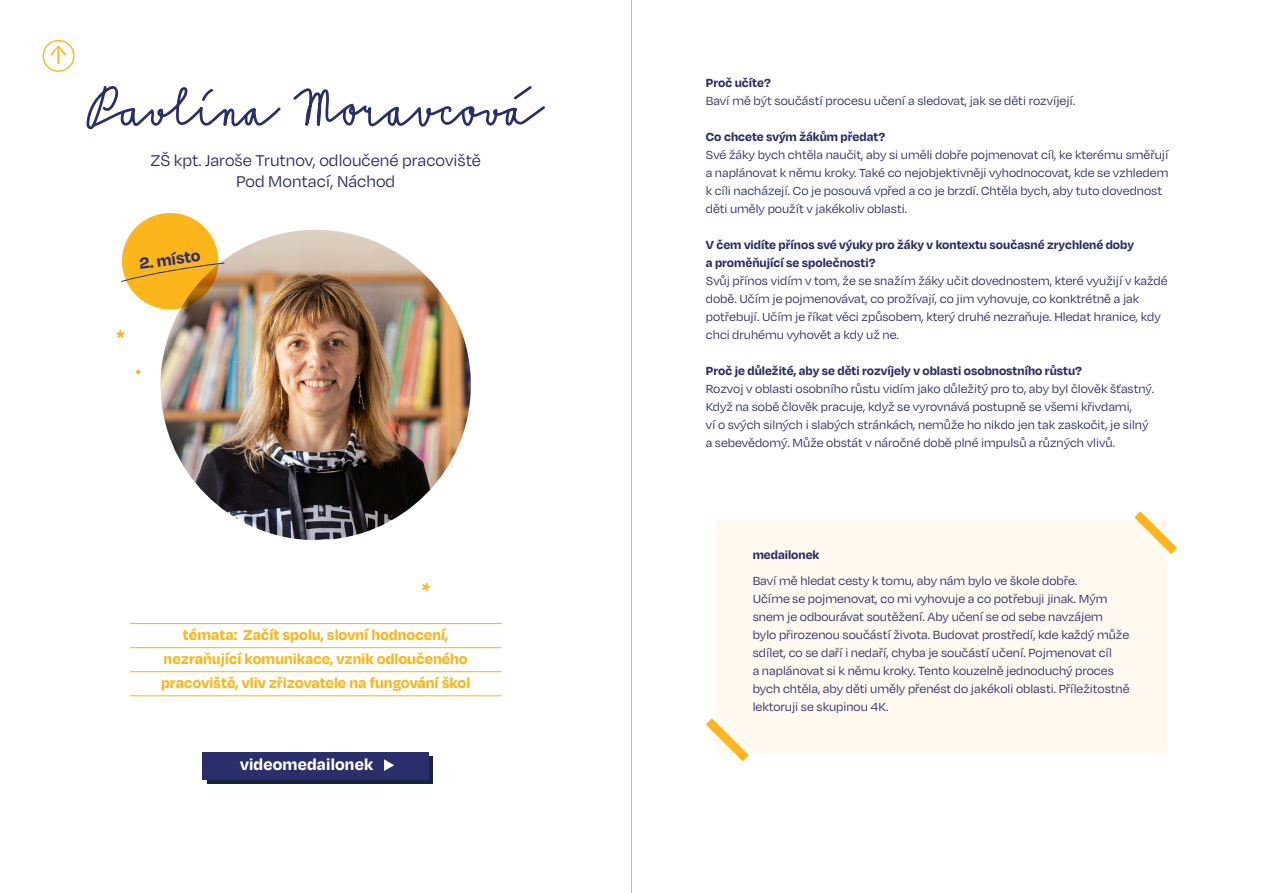
<style>
.page{position:relative;width:1263px;height:893px;background:#fff}
.page>*{position:absolute;margin:0;border:0;box-sizing:border-box;transform-origin:0 0}
.t1{font:26.7px "Degular";color:#fcb51b}
.t2{font:18px/21px "Degular";color:#2a2e6b;text-align:center}
.t3{font:700 18px "Degular";letter-spacing:.01em;color:#fff}
.t4{font:700 18px "Degular";color:#2a2e6b}
.t5{font:700 16.5px/24px "Degular";color:#fcb51b;text-align:center}
.t6{font:13.5px/18px "Degular";color:#2a2e6b}
.t7{font:700 13.5px/18px "Degular";color:#2a2e6b}
</style>
<div class="page">
<div style="left:207px;top:756px;width:225px;height:28px;background:#17243d"></div>
<div style="left:203px;top:752px;width:226px;height:28px;background:#2a2e6b"></div>
<svg style="left:384px;top:759px;width:10px;height:12px"></svg>
<div style="left:716px;top:520px;width:451px;height:233px;background:#fff9ef"></div>
<img style="left:161px;top:230px;width:310px;height:310px;border-radius:155px">
<svg style="left:1134px;top:511px;width:43px;height:43px"></svg>
<svg style="left:706px;top:718px;width:43px;height:43px"></svg>
<svg style="left:86px;top:86px;width:195px;height:44px"></svg>
<svg style="left:293px;top:86px;width:252px;height:41px"></svg>
<hr style="left:130px;top:647px;width:372px;height:1px;background:#f2b80d">
<hr style="left:130px;top:671px;width:372px;height:1px;background:#f2b80d">
<hr style="left:130px;top:695px;width:372px;height:1px;background:#f2b80d">
<hr style="left:130px;top:623px;width:372px;height:1px;background:#f2b80d">
<svg style="left:121px;top:213px;width:104px;height:100px"></svg>
<svg style="left:116px;top:330px;width:9px;height:8px"></svg>
<svg style="left:422px;top:582px;width:9px;height:10px"></svg>
<svg style="left:136px;top:370px;width:4px;height:4px"></svg>
<hr style="left:631px;top:0;width:1px;height:893px;background:#fcb51b">
<div style="left:43px;top:40px;width:31px;height:32px;border:1px solid #fcb51b;border-radius:50%"></div>
<h1 class="t1" style="left:49px;top:39px;width:20px">↑</h1>
<h2 class="t2" style="left:150px;top:149px;width:332px">ZŠ kpt. Jaroše Trutnov, odloučené pracoviště<br>Pod Montací, Náchod</h2>
<h2 class="t4" style="left:138px;top:252px;width:63px;rotate:-8deg">2. místo</h2>
<p class="t5" style="left:161px;top:622px;width:311px">témata: Začít spolu, slovní hodnocení, nezraňující komunikace, vznik odloučeného pracoviště, vliv zřizovatele na fungování škol</p>
<h2 class="t3" style="left:240px;top:753px;width:135px">videomedailonek</h2>
<p class="t7" style="left:706px;top:73px;width:66px">Proč učíte?</p>
<p class="t6" style="left:706px;top:91px;width:371px">Baví mě být součástí procesu učení a sledovat, jak se děti rozvíjejí.</p>
<p class="t7" style="left:706px;top:127px;width:181px">Co chcete svým žákům předat?</p>
<p class="t6" style="left:706px;top:145px;width:464px">Své žáky bych chtěla naučit, aby si uměli dobře pojmenovat cíl, ke kterému směřují a naplánovat k němu kroky. Také co nejobjektivněji vyhodnocovat, kde se vzhledem k cíli nacházejí. Co je posouvá vpřed a co je brzdí. Chtěla bych, aby tuto dovednost děti uměly použít v jakékoliv oblasti.</p>
<p class="t7" style="left:706px;top:235px;width:430px">V čem vidíte přínos své výuky pro žáky v kontextu současné zrychlené doby a proměňující se společnosti?</p>
<p class="t6" style="left:706px;top:271px;width:463px">Svůj přínos vidím v tom, že se snažím žáky učit dovednostem, které využijí v každé době. Učím je pojmenovávat, co prožívají, co jim vyhovuje, co konktrétně a jak potřebují. Učím je říkat věci způsobem, který druhé nezraňuje. Hledat hranice, kdy chci druhému vyhovět a kdy už ne.</p>
<p class="t7" style="left:706px;top:361px;width:378px">Proč je důležité, aby se děti rozvíjely v oblasti osobnostního růstu?</p>
<p class="t6" style="left:706px;top:379px;width:450px">Rozvoj v oblasti osobního růstu vidím jako důležitý pro to, aby byl člověk šťastný.<br>Když na sobě člověk pracuje, když se vyrovnává postupně se všemi křivdami,<br>ví o svých silných i slabých stránkách, nemůže ho nikdo jen tak zaskočit, je silný a sebevědomý. Může obstát v náročné době plné impulsů a různých vlivů.</p>
<p class="t7" style="left:753px;top:545px;width:68px">medailonek</p>
<p class="t6" style="left:753px;top:571px;width:378px">Baví mě hledat cesty k tomu, aby nám bylo ve škole dobře.<br>Učíme se pojmenovat, co mi vyhovuje a co potřebuji jinak. Mým snem je odbourávat soutěžení. Aby učení se od sebe navzájem bylo přirozenou součástí života. Budovat prostředí, kde každý může sdílet, co se daří i nedaří, chyba je součástí učení. Pojmenovat cíl<br>a naplánovat si k němu kroky. Tento kouzelně jednoduchý proces bych chtěla, aby děti uměly přenést do jakékoli oblasti. Příležitostně lektoruji se skupinou 4K.</p>
</div>
